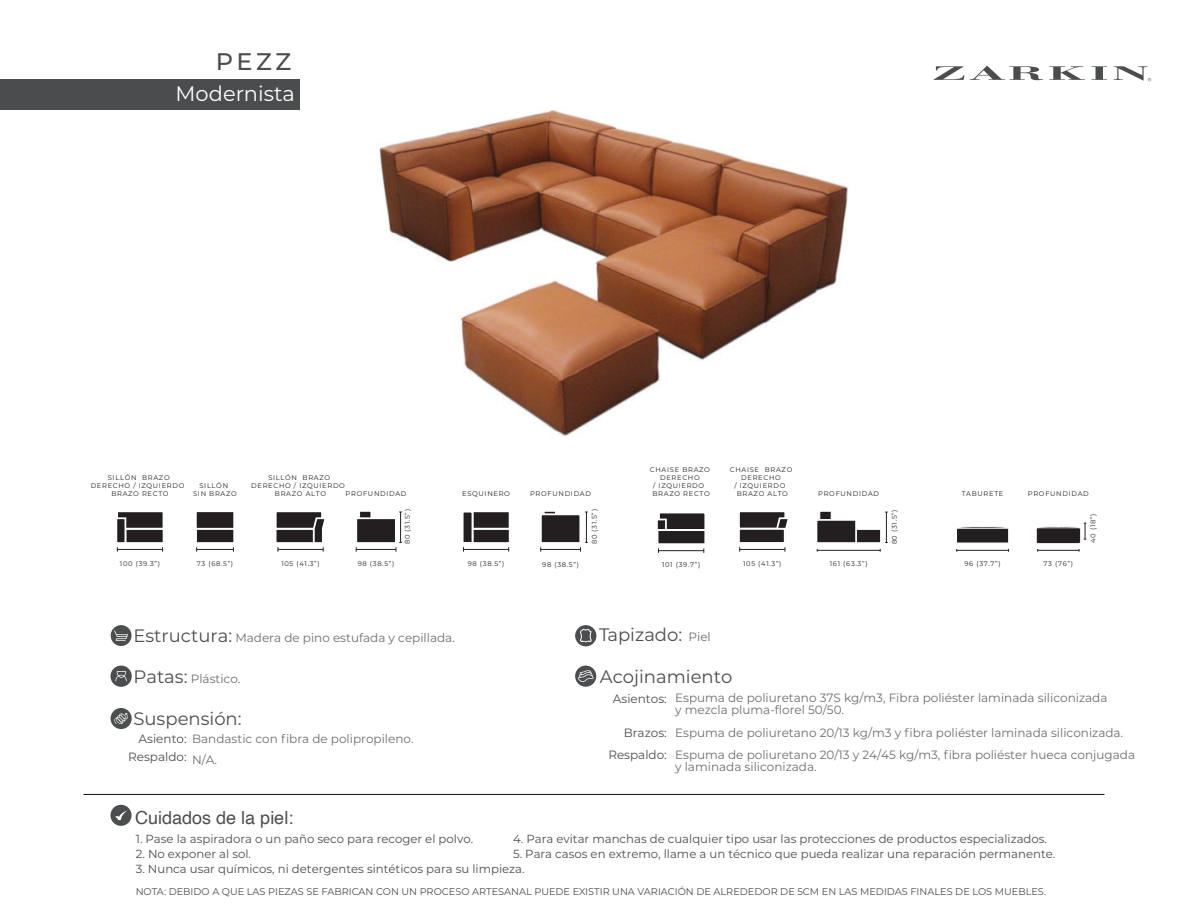
<style>
.page{position:relative;width:1188px;height:918px;background:#fff}
.page>*{position:absolute;margin:0;border:0;box-sizing:border-box;transform-origin:0 0}
.t1{font:500 24px "Montserrat";color:#4b4c4d}
.t2{font:21px "Montserrat";color:#fff}
.t3{font:18px "Montserrat";color:#4c4d4e}
.t4{font:18px "Helvetica";color:#4c4d4e}
.t5{font:12px/12px "Montserrat";color:#6d6e71}
.t6{font:12px/18px "Montserrat";color:#4c4d4e;text-align:right}
.t7{font:11.7px "Montserrat";color:#4c4d4e}
.t8{font:9.75px "Montserrat";color:#4b4c4d}
.t9{font:6.75px/8.1px "Montserrat";letter-spacing:.1em;color:#231f20;text-align:center}
.s1{font-size:18px;color:#4c4d4e}
.s2{font-size:12px;color:#6d6e71}
</style>
<div class="page">
<img style="left:379px;top:110px;width:469px;height:326px">
<div style="left:0;top:79px;width:300px;height:31px;background:#4b4c4d"></div>
<svg style="left:933px;top:66px;width:110px;height:14px"></svg>
<svg style="left:1049px;top:66px;width:36px;height:14px"></svg>
<svg style="left:1092px;top:66px;width:15px;height:14px"></svg>
<svg style="left:1113px;top:66px;width:38px;height:15px"></svg>
<hr style="left:83px;top:794px;width:1021px;height:1px;background:#090f0b">
<div style="left:110px;top:805px;width:22px;height:21px;background:#4c4d4e;border-radius:50%"></div>
<svg style="left:115px;top:810px;width:12px;height:10px"></svg>
<div style="left:111px;top:708px;width:21px;height:21px;background:#4c4d4e;border-radius:50%"></div>
<svg style="left:112px;top:708px;width:16px;height:16px"></svg>
<div style="left:575px;top:625px;width:21px;height:21px;background:#4c4d4e;border-radius:50%"></div>
<svg style="left:579px;top:628px;width:13px;height:15px"></svg>
<div style="left:111px;top:625px;width:21px;height:21px;background:#4c4d4e;border-radius:50%"></div>
<svg style="left:114px;top:630px;width:14px;height:11px"></svg>
<div style="left:110px;top:666px;width:22px;height:21px;background:#4c4d4e;border-radius:50%"></div>
<svg style="left:115px;top:671px;width:12px;height:10px"></svg>
<div style="left:575px;top:666px;width:21px;height:21px;background:#4c4d4e;border-radius:50%"></div>
<svg style="left:578px;top:670px;width:16px;height:12px"></svg>
<hr style="left:117px;top:549px;width:46px;height:1px;background:#231f20">
<div style="left:125px;top:528px;width:39px;height:16px;background:#231f20;border:2px solid #fff"></div>
<div style="left:116px;top:510px;width:49px;height:20px;background:#231f20;border:2px solid #fff"></div>
<div style="left:116px;top:517px;width:10px;height:27px;background:#231f20;border:2px solid #fff"></div>
<div style="left:359px;top:511px;width:12px;height:18px;background:#231f20;border:1px solid #fff"></div>
<div style="left:355px;top:517px;width:42px;height:27px;background:#231f20;border:2px solid #fff"></div>
<div style="left:471px;top:528px;width:40px;height:16px;background:#231f20;border:2px solid #fff"></div>
<div style="left:462px;top:510px;width:49px;height:20px;background:#231f20;border:2px solid #fff"></div>
<div style="left:461px;top:510px;width:13px;height:34px;background:#231f20;border:2px solid #fff"></div>
<div style="left:275px;top:528px;width:40px;height:16px;background:#231f20;border:2px solid #fff"></div>
<div style="left:275px;top:510px;width:48px;height:20px;background:#231f20;border:2px solid #fff"></div>
<div style="left:195px;top:528px;width:40px;height:16px;background:#231f20;border:2px solid #fff"></div>
<div style="left:195px;top:510px;width:40px;height:20px;background:#231f20;border:2px solid #fff"></div>
<svg style="left:958px;top:526px;width:49px;height:2px"></svg>
<div style="left:957px;top:528px;width:52px;height:15px;background:#231f20"></div>
<div style="left:956px;top:528px;width:53px;height:15px;border:1px solid #fff"></div>
<svg style="left:544px;top:511px;width:11px;height:2px"></svg>
<div style="left:540px;top:513px;width:41px;height:31px;background:#231f20;border:2px solid #fff"></div>
<hr style="left:278px;top:549px;width:45px;height:1px;background:#231f20">
<svg style="left:312px;top:516px;width:13px;height:36px"></svg>
<hr style="left:463px;top:549px;width:46px;height:1px;background:#231f20">
<hr style="left:197px;top:549px;width:36px;height:1px;background:#231f20">
<hr style="left:356px;top:549px;width:40px;height:1px;background:#231f20">
<hr style="left:541px;top:549px;width:39px;height:1px;background:#231f20">
<hr style="left:957px;top:550px;width:51px;height:1px;background:#231f20">
<svg style="left:1036px;top:523px;width:50px;height:29px"></svg>
<hr style="left:586px;top:512px;width:1px;height:30px;background:#231f20">
<hr style="left:400px;top:512px;width:1px;height:30px;background:#231f20">
<div style="left:816px;top:528px;width:66px;height:16px;background:#231f20;border:2px solid #fff"></div>
<div style="left:819px;top:511px;width:13px;height:18px;background:#231f20;border:1px solid #fff"></div>
<div style="left:816px;top:519px;width:41px;height:25px;background:#231f20;border:2px solid #fff"></div>
<div style="left:658px;top:511px;width:48px;height:20px;background:#231f20;border:2px solid #fff"></div>
<div style="left:656px;top:519px;width:11px;height:26px;background:#231f20;border:2px solid #fff"></div>
<div style="left:656px;top:529px;width:50px;height:16px;background:#231f20;border:2px solid #fff"></div>
<div style="left:738px;top:510px;width:48px;height:20px;background:#231f20;border:2px solid #fff"></div>
<div style="left:738px;top:528px;width:48px;height:16px;background:#231f20;border:2px solid #fff"></div>
<hr style="left:659px;top:550px;width:45px;height:1px;background:#231f20">
<hr style="left:740px;top:549px;width:45px;height:1px;background:#231f20">
<svg style="left:775px;top:516px;width:13px;height:36px"></svg>
<hr style="left:817px;top:550px;width:63px;height:1px;background:#231f20">
<hr style="left:886px;top:512px;width:1px;height:30px;background:#231f20">
<h1 class="t1" style="left:216px;top:44px;width:77px">PEZZ</h1>
<h2 class="t2" style="left:176px;top:79px;width:121px">Modernista</h2>
<p class="t9" style="left:108px;top:474px;width:63px">SILLÓN BRAZO</p>
<p class="t9" style="left:91px;top:482px;width:95px">DERECHO / IZQUIERDO</p>
<p class="t9" style="left:111px;top:490px;width:59px">BRAZO RECTO</p>
<p class="t9" style="left:193px;top:482px;width:45px">SILLÓN<br>SIN BRAZO</p>
<p class="t9" style="left:650px;top:465px;width:62px">CHAISE BRAZO<br>DERECHO<br>/ IZQUIERDO<br>BRAZO RECTO</p>
<p class="t9" style="left:730px;top:465px;width:64px">CHAISE BRAZO<br>DERECHO<br>/ IZQUIERDO<br>BRAZO ALTO</p>
<p class="t9" style="left:268px;top:474px;width:63px">SILLÓN BRAZO</p>
<p class="t9" style="left:251px;top:482px;width:95px">DERECHO / IZQUIERDO</p>
<p class="t9" style="left:275px;top:490px;width:53px">BRAZO ALTO</p>
<p class="t9" style="left:346px;top:490px;width:62px">PROFUNDIDAD</p>
<p class="t9" style="left:462px;top:490px;width:49px">ESQUINERO</p>
<p class="t9" style="left:530px;top:490px;width:62px">PROFUNDIDAD</p>
<p class="t9" style="left:962px;top:490px;width:43px">TABURETE</p>
<p class="t9" style="left:1028px;top:490px;width:62px">PROFUNDIDAD</p>
<p class="t9" style="left:818px;top:490px;width:62px">PROFUNDIDAD</p>
<p class="t9" style="left:403px;top:544px;width:37px;rotate:-90deg">80 (31.5”)</p>
<p class="t9" style="left:590px;top:544px;width:37px;rotate:-90deg">80 (31.5”)</p>
<p class="t9" style="left:1089px;top:543px;width:31px;rotate:-90deg">40 (18”)</p>
<p class="t9" style="left:890px;top:544px;width:37px;rotate:-90deg">80 (31.5”)</p>
<p class="t9" style="left:120px;top:559px;width:42px">100 (39.3”)</p>
<p class="t9" style="left:662px;top:560px;width:40px">101 (39.7”)</p>
<p class="t9" style="left:743px;top:559px;width:40px">105 (41.3”)</p>
<p class="t9" style="left:830px;top:559px;width:39px">161 (63.3”)</p>
<p class="t9" style="left:197px;top:559px;width:38px">73 (68.5”)</p>
<p class="t9" style="left:358px;top:559px;width:38px">98 (38.5”)</p>
<p class="t9" style="left:468px;top:559px;width:38px">98 (38.5”)</p>
<p class="t9" style="left:542px;top:560px;width:38px">98 (38.5”)</p>
<p class="t9" style="left:281px;top:559px;width:40px">105 (41.3”)</p>
<p class="t9" style="left:964px;top:559px;width:38px">96 (37.7”)</p>
<p class="t9" style="left:1044px;top:559px;width:31px">73 (76”)</p>
<h3 class="t5" style="left:133px;top:631px;width:323px"><span class="s1">Estructura:</span> Madera de pino estufada y cepillada.</h3>
<h3 class="t3" style="left:599px;top:622px;width:113px">Tapizado: <span class="s2">Piel</span></h3>
<h3 class="t5" style="left:133px;top:672px;width:109px"><span class="s1">Patas:</span> Plástico.</h3>
<h3 class="t3" style="left:600px;top:664px;width:134px">Acojinamiento</h3>
<h3 class="t6" style="left:613px;top:689px;width:55px">Asientos:</h3>
<h3 class="t6" style="left:624px;top:723px;width:45px">Brazos:</h3>
<h3 class="t5" style="left:675px;top:748px;width:462px">Espuma de poliuretano 20/13 y 24/45 kg/m3, fibra poliéster hueca conjugada y laminada siliconizada.</h3>
<h3 class="t5" style="left:675px;top:692px;width:434px">Espuma de poliuretano 37S kg/m3, Fibra poliéster laminada siliconizada y mezcla pluma-florel 50/50.</h3>
<h3 class="t5" style="left:675px;top:726px;width:450px">Espuma de poliuretano 20/13 kg/m3 y fibra poliéster laminada siliconizada.</h3>
<h3 class="t3" style="left:133px;top:706px;width:110px">Suspensión:</h3>
<h3 class="t6" style="left:128px;top:729px;width:60px">Asiento:<br>Respaldo:</h3>
<h3 class="t5" style="left:192px;top:728px;width:223px;line-height:20.4px">Bandastic con fibra de polipropileno.<br>N/A.</h3>
<h3 class="t6" style="left:608px;top:746px;width:60px">Respaldo:</h3>
<h3 class="t4" style="left:135px;top:804px;width:160px">Cuidados de la piel:</h3>
<h3 class="t7" style="left:136px;top:831px;width:339px">1. Pase la aspiradora o un paño seco para recoger el polvo.</h3>
<h3 class="t7" style="left:136px;top:846px;width:117px">2. No exponer al sol.</h3>
<h3 class="t7" style="left:136px;top:861px;width:390px">3. Nunca usar químicos, ni detergentes sintéticos para su limpieza.</h3>
<h3 class="t7" style="left:513px;top:831px;width:535px">4. Para evitar manchas de cualquier tipo usar las protecciones de productos especializados.</h3>
<h3 class="t7" style="left:513px;top:846px;width:544px">5. Para casos en extremo, llame a un técnico que pueda realizar una reparación permanente.</h3>
<h3 class="t8" style="left:136px;top:885px;width:912px">NOTA: DEBIDO A QUE LAS PIEZAS SE FABRICAN CON UN PROCESO ARTESANAL PUEDE EXISTIR UNA VARIACIÓN DE ALREDEDOR DE 5CM EN LAS MEDIDAS FINALES DE LOS MUEBLES.</h3>
</div>
